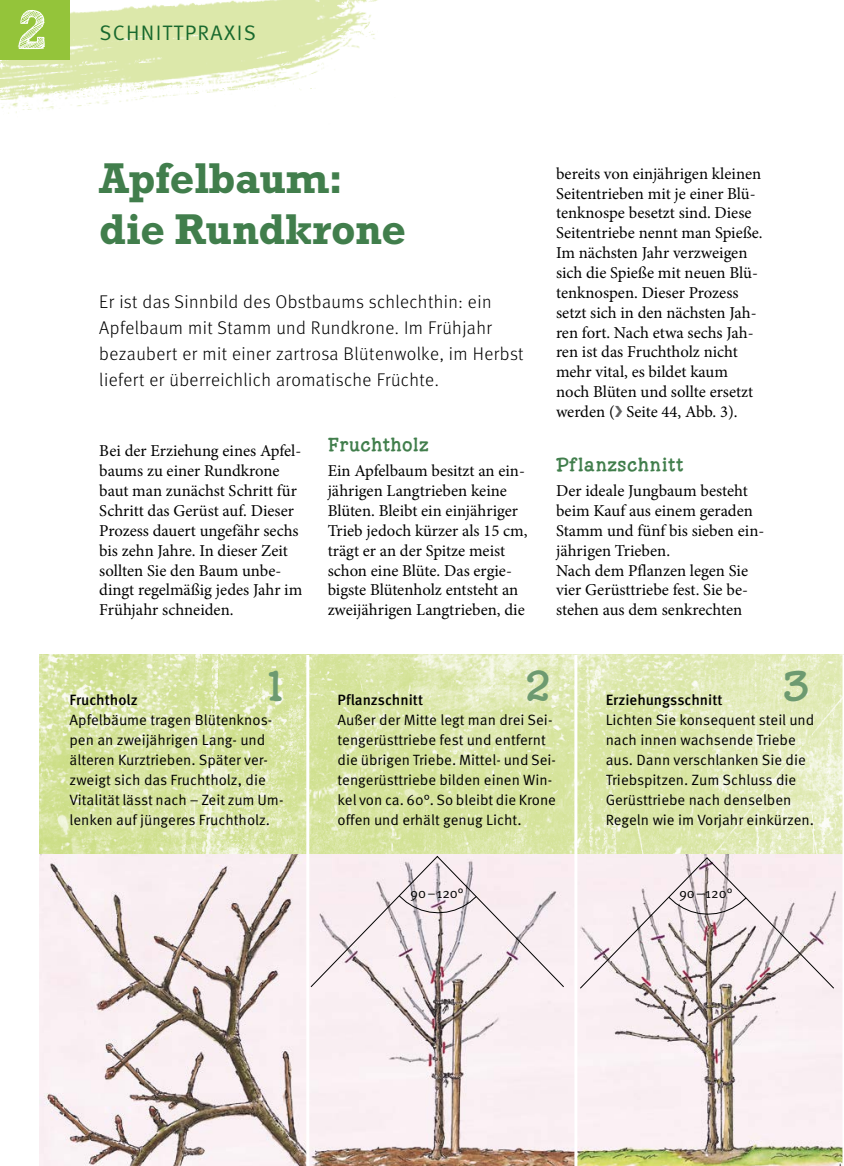
<style>
.page{position:relative;width:844px;height:1166px;background:#fff}
.page>*{position:absolute;margin:0;border:0;box-sizing:border-box;transform-origin:0 0}
.t1{font:700 56px "Sketch Block";color:#fff}
.t2{font:700 43.75px/50.8px "Rockwell Std";letter-spacing:-.01em;color:#417e4c}
.t3{font:700 42px "Hunniwell";color:#6d9a70}
.t4{font:21px "Meta OT Norm";letter-spacing:.06em;color:#18692e}
.t5{font:700 19.25px "Hunniwell";letter-spacing:.03em;color:#417e4c}
.t6{font:300 18.38px/26.2px "Meta OT";letter-spacing:.025em;color:#000}
.t7{font:16.62px/19.8px "Minion Pro";color:#000}
.t8{font:14.88px/19.9px "Meta OT Norm";color:#000}
.t9{font:13.83px "Meta OT Norm";color:#000}
.s1{font-family:"Meta OT";font-weight:500}
</style>
<div class="page">
<img style="left:40px;top:655px;width:802px;height:511px">
<hr style="left:306px;top:655px;width:3px;height:511px;background:#fff">
<hr style="left:574px;top:655px;width:3px;height:511px;background:#fff">
<svg style="left:309px;top:855px;width:255px;height:133px"></svg>
<svg style="left:579px;top:856px;width:255px;height:133px"></svg>
<img style="left:0;top:0;width:378px;height:114px">
<div style="left:0;top:0;width:69px;height:60px;background:#94c43a"></div>
<p class="t1" style="left:16px;top:-5px;width:33px">2</p>
<p class="t4" style="left:99px;top:20px;width:158px">SCHNITTPRAXIS</p>
<p class="t2" style="left:99px;top:153px;width:308px">Apfelbaum: die Rundkrone</p>
<p class="t6" style="left:99px;top:288px;width:426px">Er ist das Sinnbild des Obstbaums schlechthin: ein Apfelbaum mit Stamm und Rundkrone. Im Frühjahr bezaubert er mit einer zartrosa Blütenwolke, im Herbst liefert er überreichlich aromatische Früchte.</p>
<p class="t7" style="left:99px;top:441px;width:204px">Bei der Erziehung eines Apfel&shy;baums zu einer Rundkrone baut man zunächst Schritt für<br>Schritt das Ge rüst auf. Dieser<br>Prozess dauert ungefähr sechs bis zehn Jahre. In dieser Zeit sollten Sie den Baum un be - dingt regelmäßig jedes Jahr im<br>Frühjahr schneiden.</p>
<p class="t5" style="left:327px;top:433px;width:102px">Fruchtholz</p>
<p class="t7" style="left:327px;top:461px;width:201px">Ein Apfelbaum besitzt an ein&shy;jährigen Langtrieben keine<br>Blüten. Bleibt ein einjähriger<br>Trieb jedoch kürzer als 15 cm, trägt er an der Spitze meist schon eine Blüte. Das ergie&shy;bigste Blütenholz entsteht an zweijährigen Langtrieben, die</p>
<p class="t7" style="left:556px;top:164px;width:208px">be reits von einjährigen kleinen<br>Seitentrieben mit je einer Blü&shy;tenknospe besetzt sind. Diese<br>Seitentriebe nennt man Spieße.<br>Im nächsten Jahr verzweigen sich die Spieße mit neuen Blü&shy;tenknospen. Dieser Prozess setzt sich in den nächs ten Jah&shy;ren fort. Nach etwa sechs Jah&shy;ren ist das Fruchtholz nicht mehr vital, es bildet kaum noch Blüten und sollte er setzt werden ( Seite 44, Abb. 3).</p>
<p class="t5" style="left:556px;top:452px;width:129px">Pflanzschnitt</p>
<p class="t7" style="left:556px;top:481px;width:210px">Der ideale Jungbaum besteht beim Kauf aus einem geraden<br>Stamm und fünf bis sieben ein&shy;jährigen Trieben.<br>Nach dem Pflanzen legen Sie vier Ge rüst triebe fest. Sie be - stehen aus dem senkrechten</p>
<p class="t3" style="left:268px;top:659px;width:16px">1</p>
<p class="t3" style="left:525px;top:659px;width:27px">2</p>
<p class="t3" style="left:782px;top:659px;width:28px">3</p>
<p class="t8" style="left:69px;top:690px;width:215px"><span class="s1">Fruchtholz<br></span>Apfelbäume tragen Blütenknos&shy;pen an zweijährigen Lang- und älteren Kurztrieben. Später ver&shy;zweigt sich das Fruchtholz, die<br>Vitalität lässt nach – Zeit zum Um - lenken auf jüngeres Fruchtholz.</p>
<p class="t8" style="left:337px;top:690px;width:220px"><span class="s1">Pflanzschnitt<br></span>Außer der Mitte legt man drei Sei&shy;tengerüsttriebe fest und entfernt die übrigen Triebe. Mittel- und Sei&shy;tengerüsttriebe bilden einen Win&shy;kel von ca. 60°. So bleibt die Krone offen und erhält genug Licht.</p>
<p class="t8" style="left:605px;top:690px;width:210px"><span class="s1">Erziehungsschnitt<br></span>Lichten Sie konsequent steil und nach innen wachsende Triebe aus. Dann verschlanken Sie die<br>Triebspitzen. Zum Schluss die<br>Gerüsttriebe nach denselben<br>Regeln wie im Vorjahr einkürzen.</p>
<p class="t9" style="left:410px;top:885px;width:55px">90–120°</p>
<p class="t9" style="left:678px;top:885px;width:55px">90–120°</p>
</div>
